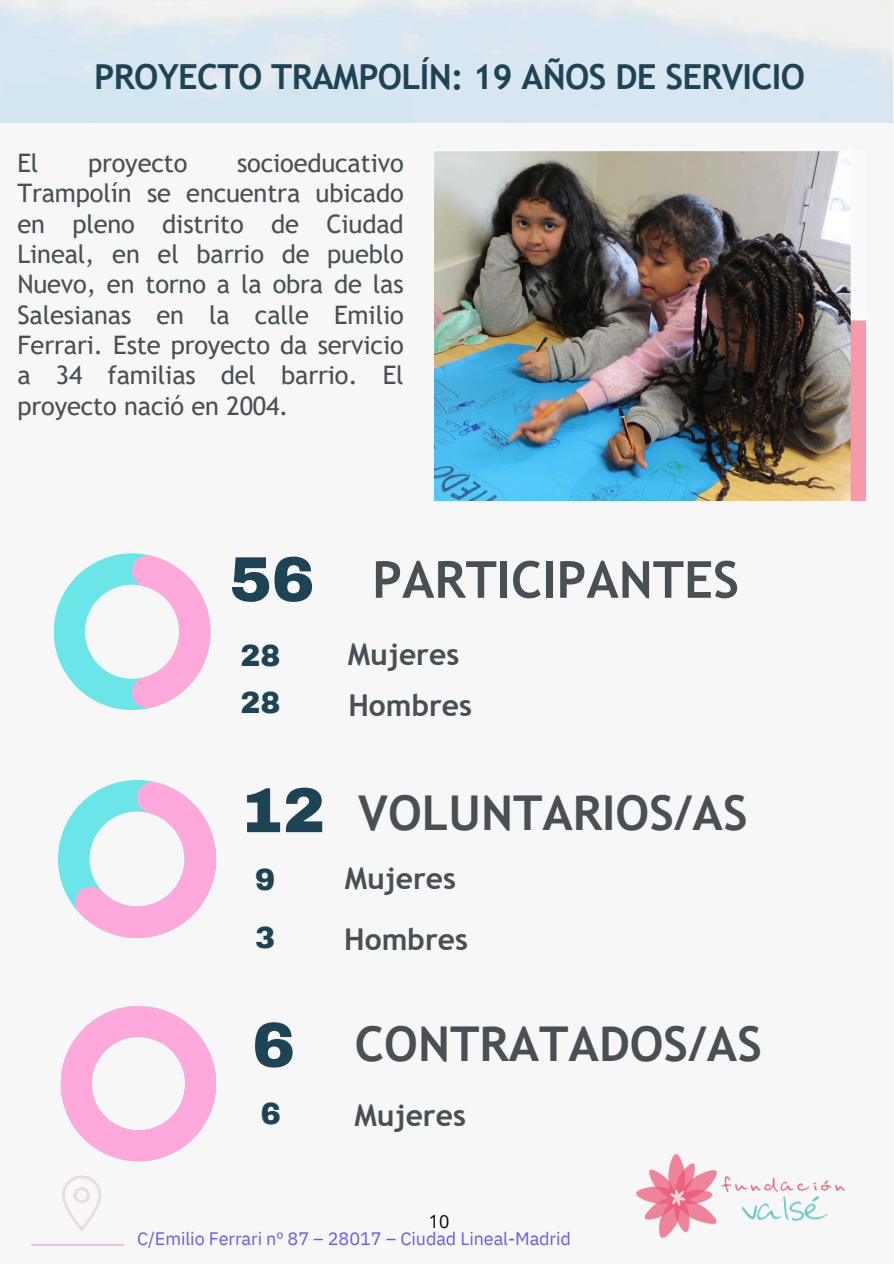
<style>
.page{position:relative;width:894px;height:1264px;background:#fff}
.page>*{position:absolute;margin:0;border:0;box-sizing:border-box;transform-origin:0 0}
.t1{font:900 63.6px "Archivo";color:#1d4355}
.t2{font:700 51px "Trebuchet MS";color:#484f55}
.t3{font:700 48px "Trebuchet MS";color:#484f55}
.t4{font:700 34.5px "Trebuchet MS";letter-spacing:-.02em;color:#1d4355}
.t5{font:700 30px "Trebuchet MS";color:#484f55}
.t6{font:900 30px "Archivo";color:#1d4355}
.t7{font:25.5px/30.3px "Trebuchet MS";letter-spacing:-.005em;color:#484f55;text-align:justify}
.t8{font:18px "IBM Plex Sans";letter-spacing:-.005em;color:#6e5ae2}
.t9{font:18px "Open Sans";color:#000}
</style>
<div class="page">
<div style="left:0;top:0;width:893px;height:1263px;background:#f7f7f7"></div>
<img style="left:636px;top:1153px;width:210px;height:85px">
<svg style="left:61px;top:1006px;width:155px;height:155px"></svg>
<svg style="left:58px;top:780px;width:158px;height:158px"></svg>
<svg style="left:54px;top:553px;width:156px;height:157px"></svg>
<img style="left:434px;top:151px;width:431px;height:349px">
<img style="left:31px;top:1175px;width:93px;height:71px">
<h4 class="t4" style="left:94px;top:56px;width:712px">PROYECTO TRAMPOLÍN: 19 AÑOS DE SERVICIO</h4>
<p class="t7" style="left:17px;top:147px;width:388px;text-indent:219px">socioeducativo Trampolín se encuentra ubicado en pleno distrito de Ciudad Lineal, en el barrio de pueblo Nuevo, en torno a la obra de las Salesianas en la calle Emilio Ferrari. Este proyecto da servicio a 34 familias del barrio. El proyecto nació en 2004.</p>
<p class="t7" style="left:17px;top:147px;width:22px">El</p>
<p class="t7" style="left:88px;top:147px;width:101px">proyecto</p>
<p class="t1" style="left:229px;top:545px;width:86px">56</p>
<p class="t2" style="left:372px;top:550px;width:368px">PARTICIPANTES</p>
<h4 class="t6" style="left:240px;top:639px;width:42px">28</h4>
<h1 class="t6" style="left:240px;top:686px;width:42px">28</h1>
<p class="t5" style="left:348px;top:636px;width:113px">Mujeres</p>
<p class="t5" style="left:348px;top:687px;width:125px">Hombres</p>
<p class="t1" style="left:240px;top:776px;width:86px">12</p>
<h4 class="t3" style="left:358px;top:785px;width:390px">VOLUNTARIOS/AS</h4>
<h1 class="t5" style="left:345px;top:861px;width:113px">Mujeres</h1>
<h4 class="t5" style="left:344px;top:922px;width:125px">Hombres</h4>
<p class="t6" style="left:255px;top:864px;width:22px">9</p>
<p class="t6" style="left:255px;top:922px;width:22px">3</p>
<h1 class="t1" style="left:252px;top:1010px;width:44px">6</h1>
<p class="t3" style="left:355px;top:1015px;width:408px">CONTRATADOS/AS</p>
<p class="t6" style="left:261px;top:1097px;width:22px">6</p>
<h4 class="t5" style="left:354px;top:1097px;width:113px">Mujeres</h4>
<p class="t9" style="left:428px;top:1208px;width:22px">10</p>
<p class="t8" style="left:137px;top:1226px;width:435px">C/Emilio Ferrari nº 87 – 28017 – Ciudad Lineal-Madrid</p>
</div>
